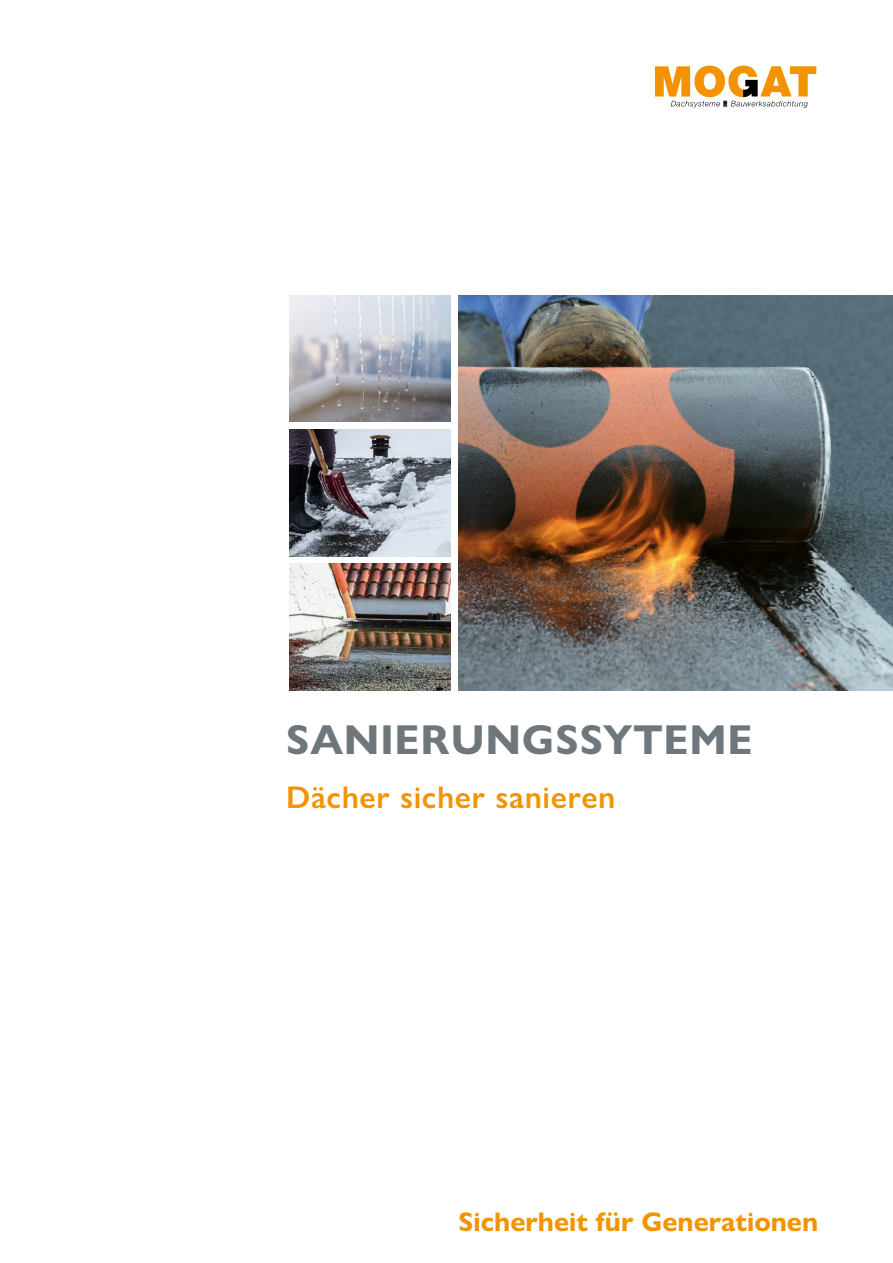
<style>
.page{position:relative;width:893px;height:1263px;background:#fff}
.page>*{position:absolute;margin:0;border:0;box-sizing:border-box;transform-origin:0 0}
.t1{font:700 42px "Gill Sans Nova";letter-spacing:.02em;color:#6e777c}
.t2{font:600 31.5px "Gill Sans Nova";letter-spacing:.025em;color:#f39300}
.t3{font:700 27px "Gill Sans Nova";color:#f39300}
</style>
<div class="page">
<svg style="left:655px;top:66px;width:161px;height:42px"></svg>
<img style="left:289px;top:295px;width:162px;height:127px">
<img style="left:289px;top:429px;width:162px;height:127px">
<img style="left:289px;top:564px;width:162px;height:127px">
<img style="left:458px;top:295px;width:435px;height:396px">
<h1 class="t1" style="left:286px;top:714px;width:468px">SANIERUNGSSYTEME</h1>
<p class="t2" style="left:286px;top:778px;width:331px">Dächer sicher sanieren</p>
<p class="t3" style="left:458px;top:1205px;width:361px">Sicherheit für Generationen</p>
</div>
